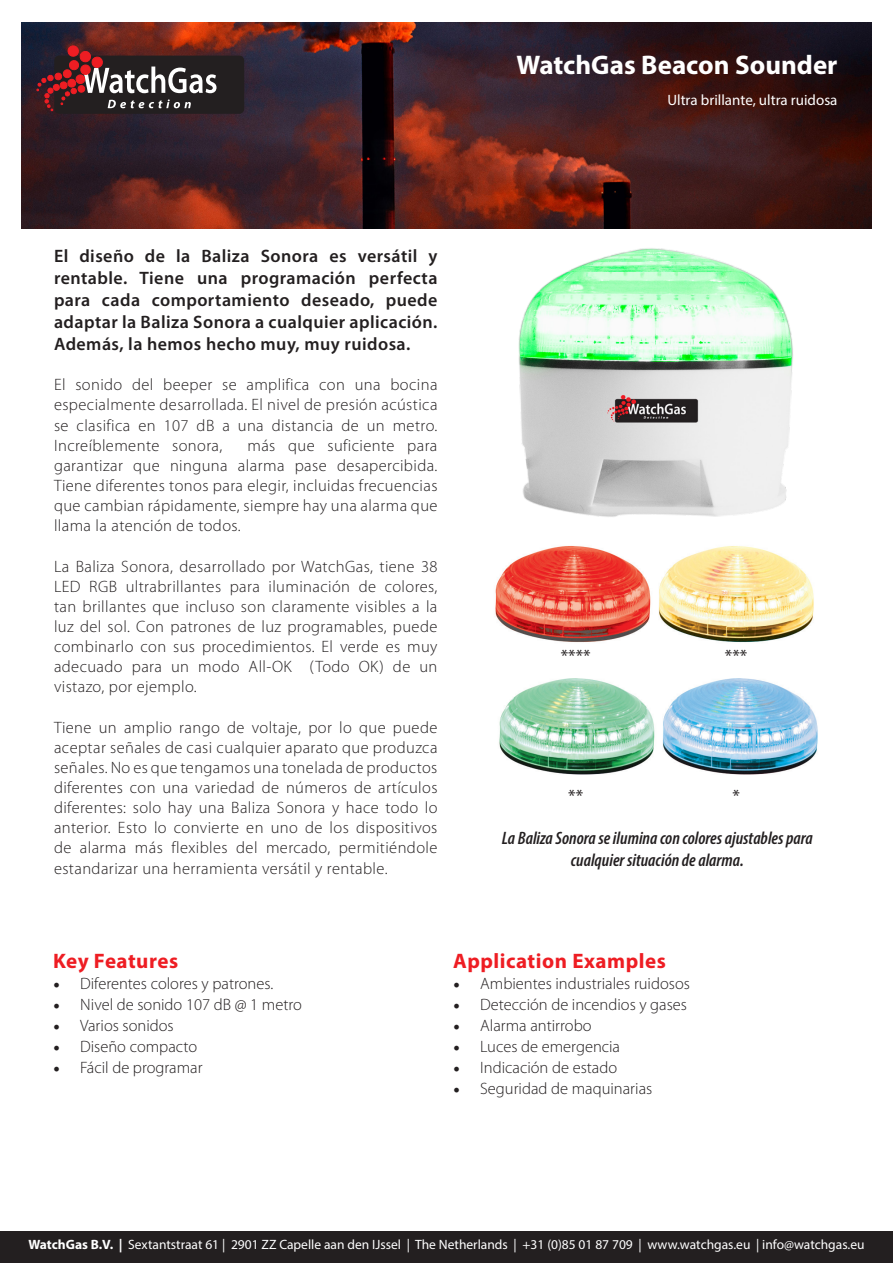
<style>
.page{position:relative;width:893px;height:1263px;background:#fff}
.page>*{position:absolute;margin:0;border:0;box-sizing:border-box;transform-origin:0 0}
.t1{font:700 27px "Myriad Pro";color:#fff}
.t2{font:700 21px "Myriad Pro";letter-spacing:.025em;color:#ee1d23}
.t3{font:600 18px/21.9px "Myriad Pro";letter-spacing:.025em;color:#231f20;text-align:justify}
.t4{font:italic 600 condensed 18px/21.6px "Myriad Pro";color:#231f20;text-align:center}
.t5{font:18px "Myriad Pro";color:#231f20}
.t6{font:300 16.5px/20.1px "Myriad Pro";color:#231f20;text-align:justify}
.t7{font:15px "Myriad Pro";color:#fff}
.t8{font:13.5px "Myriad Pro";color:#fff}
.s1{font-family:"Minion Pro";font-weight:400;font-size:18px}
.s2{font-weight:700}
</style>
<div class="page">
<div style="left:0;top:1231px;width:893px;height:32px;background:#231f20"></div>
<img style="left:22px;top:22px;width:849px;height:207px">
<svg style="left:32px;top:42px;width:234px;height:81px;background:#4c3236"></svg>
<img style="left:495px;top:546px;width:319px;height:97px">
<img style="left:499px;top:678px;width:319px;height:97px">
<img style="left:489px;top:179px;width:319px;height:338px">
<p class="t1" style="left:517px;top:48px;width:322px">WatchGas Beacon Sounder</p>
<p class="t7" style="left:667px;top:91px;width:172px">Ultra brillante, ultra ruidosa</p>
<p class="t3" style="left:54px;top:245px;width:385px">El diseño de la Baliza Sonora es versátil y rentable. Tiene una programación perfecta para cada comportamiento deseado, puede adaptar la Baliza Sonora a cualquier aplicación.<br>Además, la hemos hecho muy, muy ruidosa.</p>
<p class="t6" style="left:54px;top:375px;width:385px">El sonido del beeper se amplifica con una bocina especialmente desarrollada. El nivel de presión acústica se clasifica en 107 dB a una distancia de un metro.<br>Increíblemente sonora,</p>
<p class="t6" style="left:54px;top:435px;width:385px;text-indent:193px">más que suficiente para garantizar que ninguna alarma pase desapercibida.<br>Tiene diferentes tonos para elegir, incluidas frecuencias que cambian rápidamente, siempre hay una alarma que llama la atención de todos.</p>
<p class="t6" style="left:54px;top:556px;width:385px">La Baliza Sonora, desarrollado por WatchGas, tiene 38<br>LED RGB ultrabrillantes para iluminación de colores, tan brillantes que incluso son claramente visibles a la luz del sol. Con patrones de luz programables, puede combinarlo con sus procedimientos. El verde es muy adecuado para un modo All-OK (Todo OK) de un vistazo, por ejemplo.</p>
<p class="t6" style="left:54px;top:717px;width:385px">Tiene un amplio rango de voltaje, por lo que puede aceptar señales de casi cualquier aparato que produzca señales. No es que tengamos una tonelada de productos diferentes con una variedad de números de artículos diferentes: solo hay una Baliza Sonora y hace todo lo anterior. Esto lo convierte en uno de los dispositivos de alarma más flexibles del mercado, permitiéndole estandarizar una herramienta versátil y rentable.</p>
<p class="t5" style="left:561px;top:645px;width:31px">****</p>
<p class="t5" style="left:725px;top:645px;width:24px">***</p>
<p class="t5" style="left:568px;top:785px;width:16px">**</p>
<p class="t5" style="left:732px;top:785px;width:9px">*</p>
<p class="t4" style="left:502px;top:827px;width:312px">La Baliza Sonora se ilumina con colores ajustables para cualquier situación de alarma.</p>
<p class="t2" style="left:53px;top:947px;width:126px">Key Features</p>
<p class="t6" style="left:53px;top:974px;width:222px"><span class="s1">•</span> Diferentes colores y patrones.</p>
<p class="t6" style="left:53px;top:995px;width:250px"><span class="s1">•</span> Nivel de sonido 107 dB @ 1 metro</p>
<p class="t6" style="left:53px;top:1016px;width:122px"><span class="s1">•</span> Varios sonidos</p>
<p class="t6" style="left:53px;top:1037px;width:146px"><span class="s1">•</span> Diseño compacto</p>
<p class="t6" style="left:53px;top:1058px;width:151px"><span class="s1">•</span> Fácil de programar</p>
<p class="t2" style="left:453px;top:947px;width:214px">Application Examples</p>
<p class="t6" style="left:453px;top:974px;width:238px"><span class="s1">•</span> Ambientes industriales ruidosos</p>
<p class="t6" style="left:453px;top:995px;width:235px"><span class="s1">•</span> Detección de incendios y gases</p>
<p class="t6" style="left:453px;top:1016px;width:140px"><span class="s1">•</span> Alarma antirrobo</p>
<p class="t6" style="left:453px;top:1037px;width:168px"><span class="s1">•</span> Luces de emergencia</p>
<p class="t6" style="left:453px;top:1058px;width:165px"><span class="s1">•</span> Indicación de estado</p>
<p class="t6" style="left:453px;top:1079px;width:201px"><span class="s1">•</span> Seguridad de maquinarias</p>
<p class="t8" style="left:28px;top:1236px;width:838px"><span class="s2">WatchGas B.V. |</span> Sextantstraat 61 | 2901 ZZ Capelle aan den IJssel | The Netherlands | +31 (0)85 01 87 709 | www.watchgas.eu | info@watchgas.eu</p>
</div>
